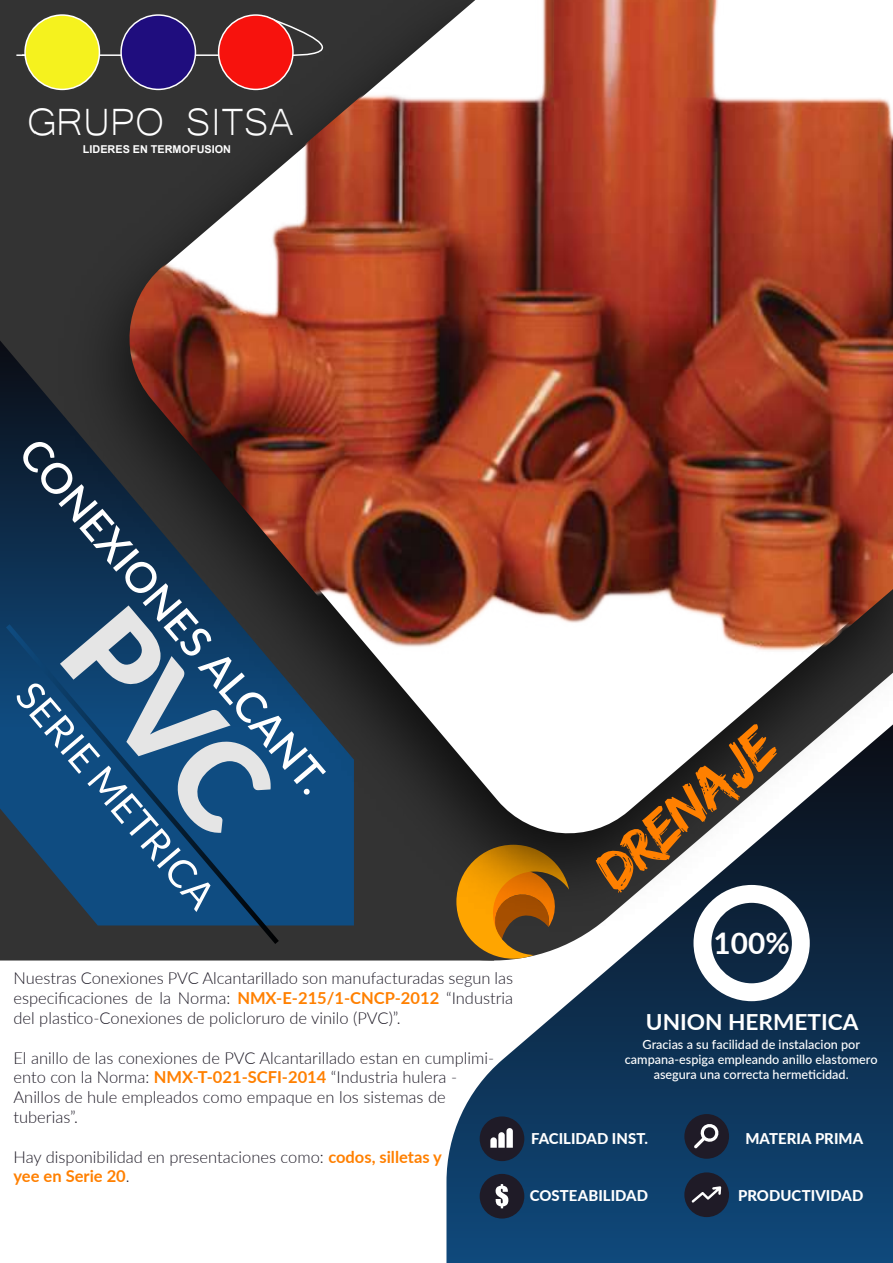
<style>
.page{position:relative;width:893px;height:1263px;background:#fff}
.page>*{position:absolute;margin:0;border:0;box-sizing:border-box;transform-origin:0 0}
.t1{font:60px "Edo";color:#ff8000}
.t2{font:49.2px "Microsoft Yi Baiti";color:#fff}
.t3{font:600 42px "Lato";color:#fff}
.t4{font:39px "Lato";color:#fff}
.t5{font:700 29.7px "Lato";color:#fff}
.t6{font:700 22.2px "Lato";color:#fff}
.t7{font:300 16.5px/19.8px "Lato";color:#1f1b27}
.t8{font:800 14.85px "Lato";letter-spacing:.005em;color:#fff}
.t9{font:500 12.6px/15.1px "Lato";color:#fff;text-align:center}
.t10{font:700 10.8px "Arial";color:#fff}
.s1{font-weight:700;color:#ff8000}
</style>
<div class="page">
<div style="left:0;top:0;width:446px;height:961px;background:#333"></div>
<svg style="left:446px;top:952px;width:447px;height:311px;background:#284f72"></svg>
<svg style="left:0;top:340px;width:36px;height:585px;background:#112942"></svg>
<svg style="left:6px;top:624px;width:30px;height:320px;background:#1b4061"></svg>
<svg style="left:693px;top:952px;width:117px;height:49px"></svg>
<div style="left:480px;top:1116px;width:44px;height:45px;background:#1f1b27;border-radius:50%"></div>
<svg style="left:490px;top:1128px;width:23px;height:20px"></svg>
<div style="left:480px;top:1174px;width:44px;height:44px;background:#1f1b27;border-radius:50%"></div>
<svg style="left:496px;top:1184px;width:12px;height:24px"></svg>
<div style="left:684px;top:1114px;width:45px;height:45px;background:#1f1b27;border-radius:50%"></div>
<svg style="left:694px;top:1124px;width:25px;height:24px"></svg>
<div style="left:684px;top:1172px;width:45px;height:45px;background:#1f1b27;border-radius:50%"></div>
<svg style="left:692px;top:1186px;width:29px;height:16px"></svg>
<svg style="left:25px;top:15px;width:74px;height:74px"></svg>
<svg style="left:16px;top:14px;width:20px;height:43px"></svg>
<svg style="left:456px;top:952px;width:113px;height:7px"></svg>
<img style="left:36px;top:0;width:857px;height:952px">
<svg style="left:122px;top:727px;width:771px;height:117px"></svg>
<img style="left:118px;top:0;width:775px;height:727px">
<svg style="left:60px;top:605px;width:220px;height:237px;background:#0f4574"></svg>
<h2 class="t2" style="left:27px;top:93px;width:268px">GRUPO SITSA</h2>
<p class="t10" style="left:83px;top:141px;width:150px">LIDERES EN TERMOFUSION</p>
<h3 class="t3" style="left:53px;top:424px;width:451px;rotate:50deg">CONEXIONES ALCANT.</h3>
<h3 class="t4" style="left:42px;top:673px;width:284px;rotate:50deg">SERIE METRICA</h3>
<p class="t7" style="left:14px;top:968px;width:501px;text-align:justify">Nuestras Conexiones PVC Alcantarillado son manufacturadas segun las especificaciones de la Norma: <span class="s1">NMX-E-215/1-CNCP-2012</span> “Industria del plastico-Conexiones de policloruro de vinilo (PVC)”.</p>
<p class="t7" style="left:14px;top:1047px;width:482px">El anillo de las conexiones de PVC Alcantarillado estan en cumplimi&shy;ento con la Norma: <span class="s1">NMX-T-021-SCFI-2014</span> “Industria hulera - Anillos de hule empleados como empaque en los sistemas de tuberias”.</p>
<p class="t7" style="left:14px;top:1146px;width:430px">Hay disponibilidad en presentaciones como: <span class="s1">codos, silletas y yee en Serie 20</span>.</p>
<h1 class="t1" style="left:582px;top:853px;width:218px;rotate:-41deg">DRENAJE</h1>
<h3 class="t5" style="left:714px;top:922px;width:78px">100%</h3>
<h3 class="t6" style="left:646px;top:1005px;width:214px">UNION HERMETICA</h3>
<p class="t9" style="left:625px;top:1036px;width:254px">Gracias a su facilidad de instalacion por campana-espiga empleando anillo elastomero asegura una correcta hermeticidad.</p>
<p class="t8" style="left:531px;top:1128px;width:119px">FACILIDAD INST.</p>
<p class="t8" style="left:530px;top:1184px;width:120px">COSTEABILIDAD</p>
<p class="t8" style="left:745px;top:1128px;width:119px">MATERIA PRIMA</p>
<p class="t8" style="left:738px;top:1184px;width:127px">PRODUCTIVIDAD</p>
</div>
